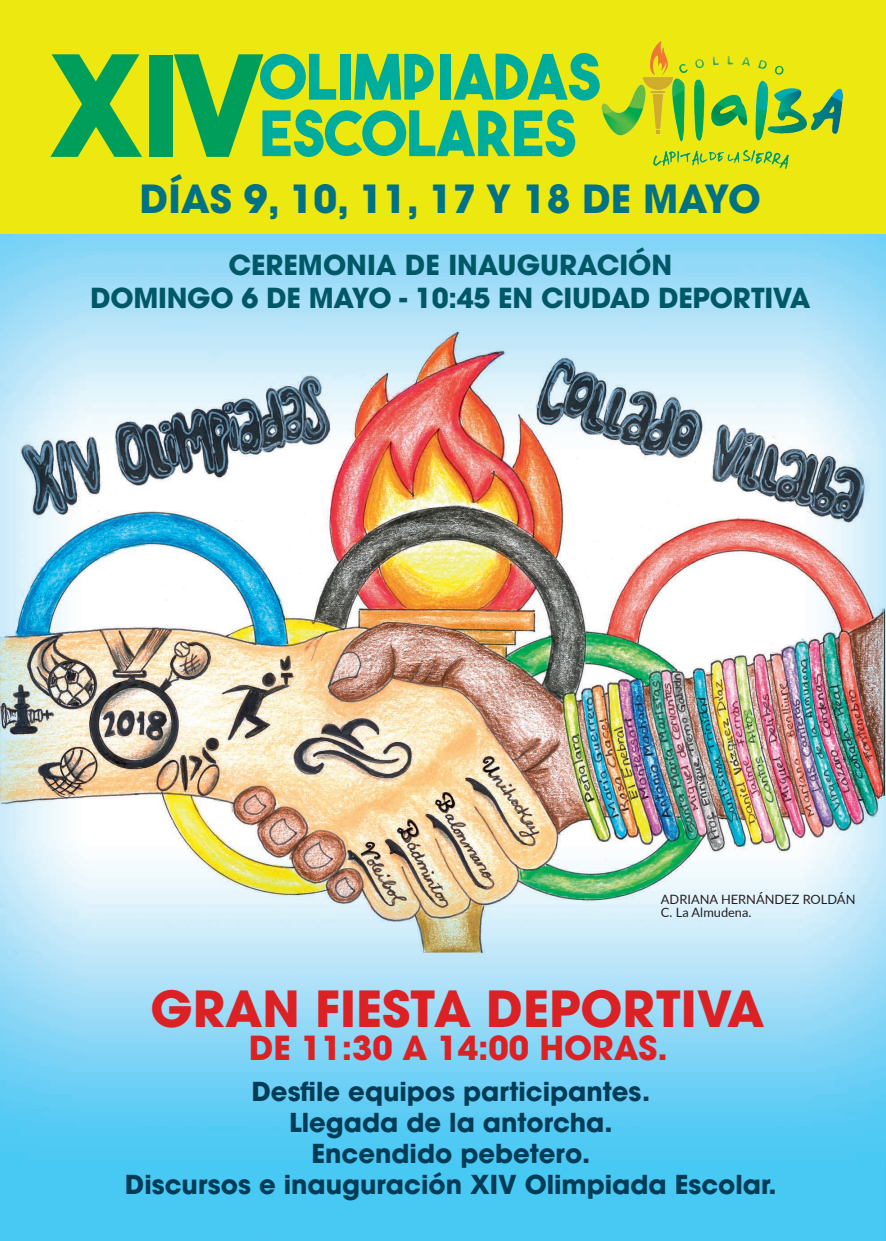
<style>
.page{position:relative;width:886px;height:1241px;background:#fff}
.page>*{position:absolute;margin:0;border:0;box-sizing:border-box;transform-origin:0 0}
.t1{font:138.5px "The Bold Font";color:#009e5b}
.t2{font:62.25px "The Bold Font";color:#00ac9b}
.t3{font:62.25px "The Bold Font";color:#00ac9b;scale:.96 1}
.t4{font:700 49.38px "Avant Garde";color:#dc2125}
.t5{font:700 38.5px "Avant Garde";color:#007283}
.t6{font:700 32.88px "Avant Garde";color:#dc2125}
.t7{font:700 27.38px "Avant Garde";letter-spacing:-.01em;color:#005867}
.t8{font:700 25.88px "Avant Garde";color:#013b56}
.t9{font:12.81px "Lato";color:#231f20}
</style>
<div class="page">
<img style="left:0;top:234px;width:886px;height:1006px">
<div style="left:0;top:0;width:886px;height:234px;background:#ece810"></div>
<img style="left:555px;top:40px;width:331px;height:196px">
<p class="t2" style="left:260px;top:38px;width:342px">OLIMPIADAS</p>
<p class="t1" style="left:50px;top:19px;width:208px">XIV</p>
<p class="t3" style="left:260px;top:94px;width:331px">ESCOLARES</p>
<p class="t5" style="left:140px;top:174px;width:623px">DÍAS 9, 10, 11, 17 Y 18 DE MAYO</p>
<p class="t7" style="left:228px;top:247px;width:445px">CEREMONIA DE INAUGURACIÓN</p>
<p class="t7" style="left:90px;top:280px;width:721px">DOMINGO 6 DE MAYO - 10:45 EN CIUDAD DEPORTIVA</p>
<p class="t9" style="left:661px;top:889px;width:196px">ADRIANA HERNÁNDEZ ROLDÁN</p>
<p class="t9" style="left:661px;top:903px;width:92px">C. La Almudena.</p>
<p class="t4" style="left:151px;top:976px;width:615px">GRAN FIESTA DEPORTIVA</p>
<p class="t6" style="left:249px;top:1026px;width:420px">DE 11:30 A 14:00 HORAS.</p>
<p class="t8" style="left:252px;top:1074px;width:400px">Desfile equipos participantes.</p>
<p class="t8" style="left:289px;top:1105px;width:325px">Llegada de la antorcha.</p>
<p class="t8" style="left:311px;top:1136px;width:280px">Encendido pebetero.</p>
<p class="t8" style="left:125px;top:1167px;width:653px">Discursos e inauguración XIV Olimpiada Escolar.</p>
</div>
